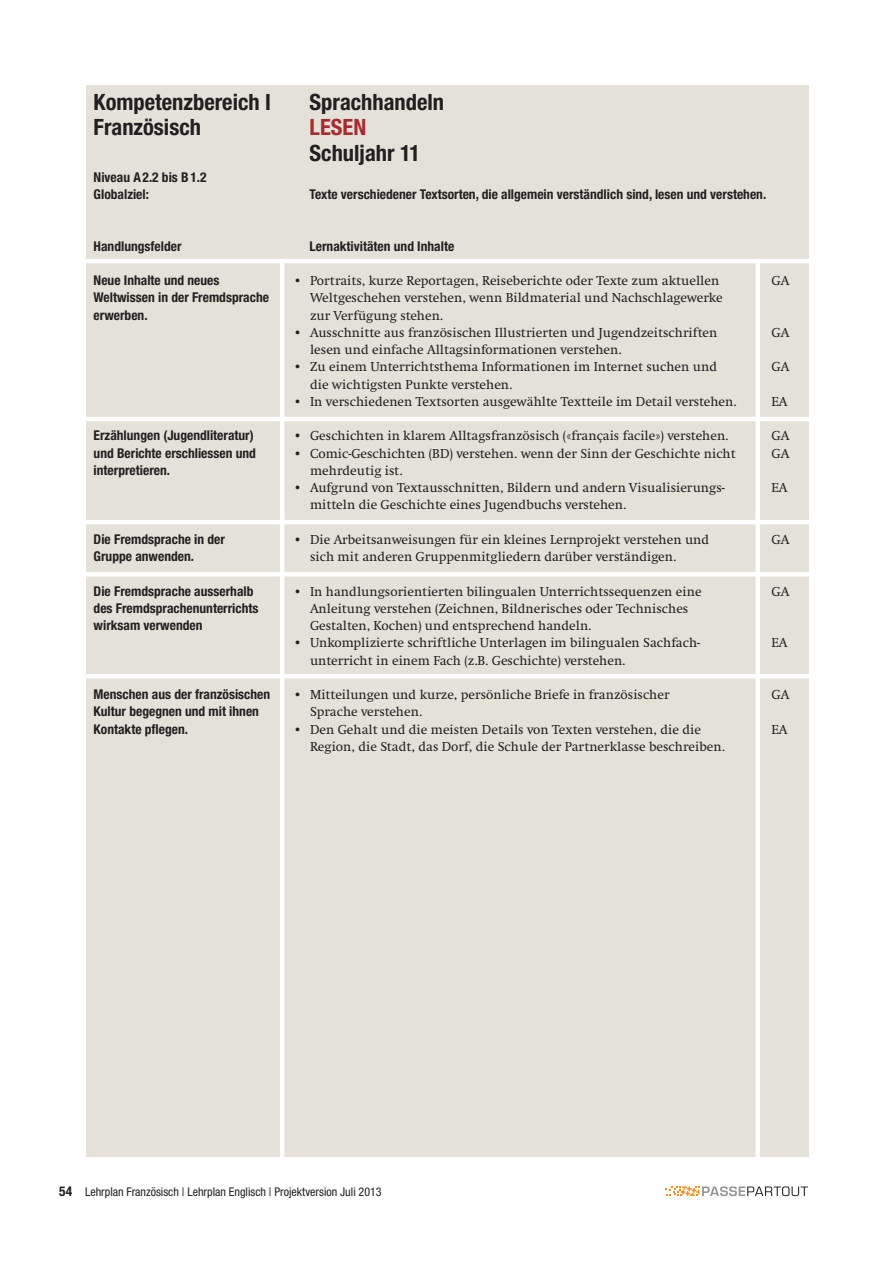
<style>
.page{position:relative;width:893px;height:1263px;background:#fff}
.page>*{position:absolute;margin:0;border:0;box-sizing:border-box;transform-origin:0 0}
.t1{font:700 condensed 22.5px "Helvetica Neue";color:#231f20}
.t2{font:700 condensed 22.5px "Helvetica Neue";color:#a72b30}
.t3{font:13.5px/17.2px "Swift";color:#231f20}
.t4{font:700 condensed 13.5px/17.2px "Helvetica Neue";color:#231f20}
.t5{font:condensed 12px "Helvetica Neue";color:#231f20}
.s1{font-weight:700;font-size:13.5px}
</style>
<div class="page">
<svg style="left:665px;top:1186px;width:143px;height:10px"></svg>
<div style="left:86px;top:85px;width:723px;height:1072px;background:#e3e1d8"></div>
<hr style="left:0;top:259px;width:827px;height:4px;background:#fff">
<hr style="left:280px;top:260px;width:4px;height:915px;background:#fff">
<div style="left:755px;top:260px;width:5px;height:919px;background:#fff"></div>
<hr style="left:0;top:417px;width:827px;height:4px;background:#fff">
<hr style="left:0;top:520px;width:827px;height:4px;background:#fff">
<hr style="left:0;top:674px;width:827px;height:4px;background:#fff">
<hr style="left:0;top:572px;width:827px;height:4px;background:#fff">
<h1 class="t1" style="left:94px;top:88px;width:179px">Kompetenzbereich I</h1>
<h1 class="t1" style="left:310px;top:88px;width:136px">Sprachhandeln</h1>
<h1 class="t1" style="left:94px;top:113px;width:109px">Französisch</h1>
<h1 class="t2" style="left:310px;top:113px;width:58px">LESEN</h1>
<h1 class="t1" style="left:310px;top:139px;width:112px">Schuljahr 11</h1>
<p class="t4" style="left:94px;top:168px;width:114px">Niveau A2.2 bis B1.2<br>Globalziel:</p>
<p class="t4" style="left:310px;top:185px;width:458px">Texte verschiedener Textsorten, die allgemein verständlich sind, lesen und verstehen.</p>
<p class="t4" style="left:94px;top:237px;width:89px">Handlungsfelder</p>
<p class="t4" style="left:310px;top:237px;width:146px">Lernaktivitäten und Inhalte</p>
<p class="t4" style="left:94px;top:271px;width:177px">Neue Inhalte und neues<br>Weltwissen in der Fremdsprache erwerben.</p>
<p class="t3" style="left:310px;top:272px;width:414px;text-indent:-17px">• Portraits, kurze Reportagen, Reiseberichte oder Texte zum aktuellen<br>Weltgeschehen verstehen, wenn Bildmaterial und Nachschlagewerke zur Verfügung stehen.</p>
<p class="t3" style="left:310px;top:324px;width:409px;text-indent:-17px">• Ausschnitte aus französischen Illustrierten und Jugendzeitschriften lesen und einfache Alltagsinformationen verstehen.</p>
<p class="t3" style="left:310px;top:358px;width:408px;text-indent:-17px">• Zu einem Unterrichtsthema Informationen im Internet suchen und die wichtigsten Punkte verstehen.</p>
<p class="t3" style="left:293px;top:393px;width:445px">• In verschiedenen Textsorten ausgewählte Textteile im Detail verstehen.</p>
<p class="t3" style="left:293px;top:428px;width:437px">• Geschichten in klarem Alltagsfranzösisch («français facile») verstehen.</p>
<p class="t3" style="left:310px;top:445px;width:427px;text-indent:-17px">• Comic-Geschichten (BD) verstehen. wenn der Sinn der Geschichte nicht mehrdeutig ist.</p>
<p class="t3" style="left:310px;top:479px;width:416px;text-indent:-17px">• Aufgrund von Textausschnitten, Bildern und andern Visualisierungs&shy;mitteln die Geschichte eines Jugendbuchs verstehen.</p>
<p class="t3" style="left:310px;top:531px;width:401px;text-indent:-17px">• Die Arbeitsanweisungen für ein kleines Lernprojekt verstehen und sich mit anderen Gruppenmitgliedern darüber verständigen.</p>
<p class="t3" style="left:310px;top:583px;width:393px;text-indent:-17px">• In handlungsorientierten bilingualen Unterrichtssequenzen eine<br>Anleitung verstehen (Zeichnen, Bildnerisches oder Technisches<br>Gestalten, Kochen) und entsprechend handeln.</p>
<p class="t3" style="left:310px;top:635px;width:392px;text-indent:-17px">• Unkomplizierte schriftliche Unterlagen im bilingualen Sachfach&shy;unterricht in einem Fach (z.B. Geschichte) verstehen.</p>
<p class="t3" style="left:310px;top:686px;width:361px;text-indent:-17px">• Mitteilungen und kurze, persönliche Briefe in französischer<br>Sprache verstehen.</p>
<p class="t3" style="left:310px;top:721px;width:416px;text-indent:-17px">• Den Gehalt und die meisten Details von Texten verstehen, die die<br>Region, die Stadt, das Dorf, die Schule der Partnerklasse beschreiben.</p>
<p class="t4" style="left:94px;top:427px;width:164px">Erzählungen (Jugendliteratur) und Berichte erschliessen und interpretieren.</p>
<p class="t4" style="left:94px;top:530px;width:133px">Die Fremdsprache in der<br>Gruppe anwenden.</p>
<p class="t4" style="left:94px;top:582px;width:166px">Die Fremdsprache ausserhalb des Fremdsprachenunterrichts wirksam verwenden</p>
<p class="t4" style="left:94px;top:685px;width:178px">Menschen aus der französischen<br>Kultur begegnen und mit ihnen<br>Kontakte pflegen.</p>
<p class="t3" style="left:771px;top:272px;width:19px">GA</p>
<p class="t3" style="left:771px;top:324px;width:19px">GA</p>
<p class="t3" style="left:771px;top:358px;width:19px">GA</p>
<p class="t3" style="left:771px;top:393px;width:18px">EA</p>
<p class="t3" style="left:771px;top:427px;width:19px">GA<br>GA</p>
<p class="t3" style="left:771px;top:479px;width:18px">EA</p>
<p class="t3" style="left:771px;top:531px;width:19px">GA</p>
<p class="t3" style="left:771px;top:583px;width:19px">GA</p>
<p class="t3" style="left:771px;top:634px;width:18px">EA</p>
<p class="t3" style="left:771px;top:686px;width:19px">GA</p>
<p class="t3" style="left:771px;top:721px;width:18px">EA</p>
<p class="t5" style="left:59px;top:1185px;width:324px"><span class="s1">54</span> Lehrplan Französisch | Lehrplan Englisch | Projektversion Juli 2013</p>
</div>
